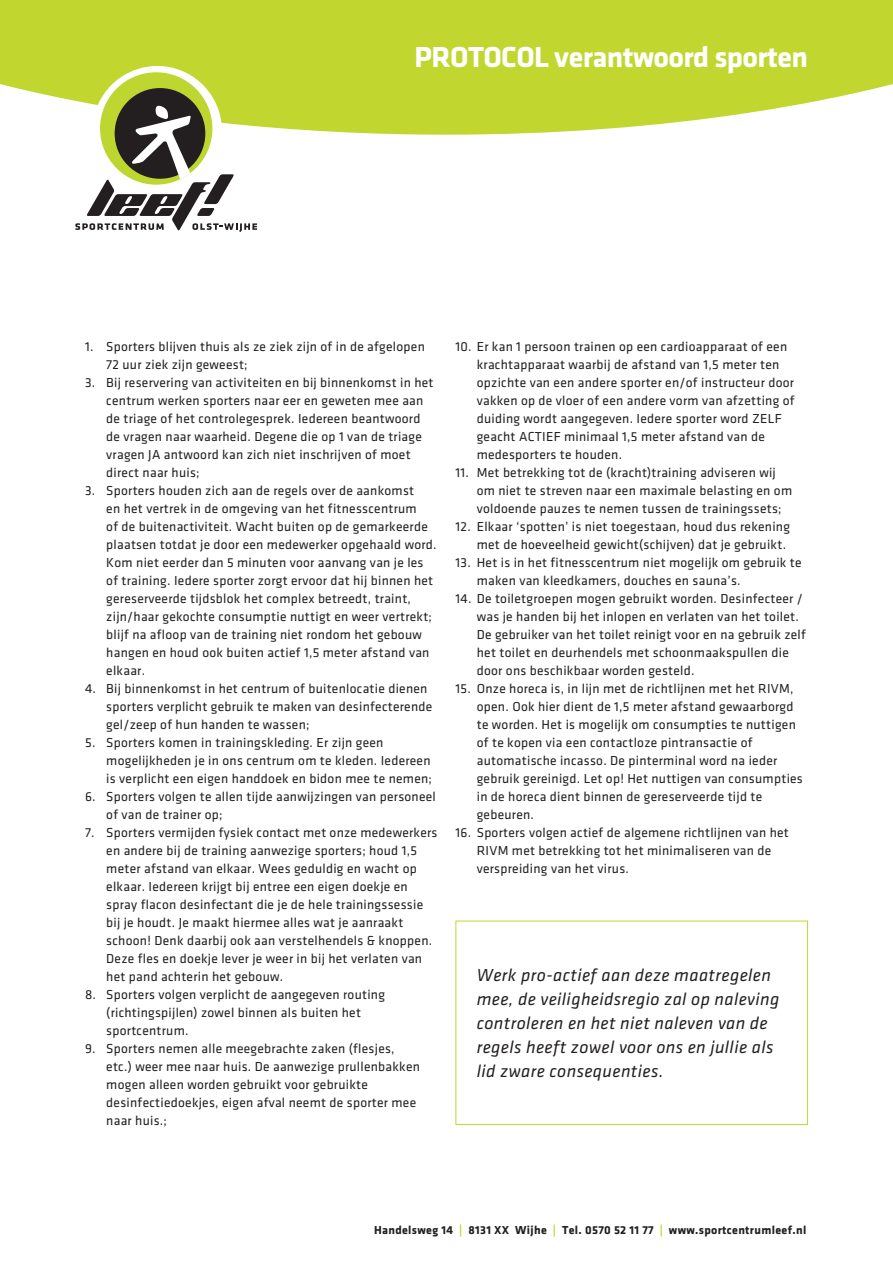
<style>
.page{position:relative;width:893px;height:1263px;background:#fff}
.page>*{position:absolute;margin:0;border:0;box-sizing:border-box;transform-origin:0 0}
.t1{font:700 30px "Klavika";letter-spacing:-.02em;color:#fff}
.t2{font:italic 18px/24px "Klavika";letter-spacing:.02em;color:#231f20}
.t3{font:13.5px/18px "Klavika";letter-spacing:.02em;color:#231f20}
.t4{font:700 12px "Klavika";letter-spacing:.03em;color:#231f20}
.s1{color:#c1d72f}
</style>
<div class="page">
<svg style="left:75px;top:135px;width:182px;height:97px"></svg>
<svg style="left:0;top:0;width:893px;height:135px;background:#c4d747"></svg>
<div style="left:455px;top:921px;width:353px;height:204px;border:1px solid #c1d72f"></div>
<h1 class="t1" style="left:415px;top:40px;width:395px">PROTOCOL verantwoord sporten</h1>
<p class="t3" style="left:106px;top:338px;width:320px;text-indent:-21px">1. Sporters blijven thuis als ze ziek zijn of in de afgelopen<br>72 uur ziek zijn geweest;</p>
<p class="t3" style="left:106px;top:374px;width:329px;text-indent:-21px">3. Bij reservering van activiteiten en bij binnenkomst in het centrum werken sporters naar eer en geweten mee aan de triage of het controlegesprek. Iedereen beantwoord de vragen naar waarheid. Degene die op 1 van de triage vragen JA antwoord kan zich niet inschrijven of moet direct naar huis;</p>
<p class="t3" style="left:106px;top:482px;width:332px;text-indent:-21px">3. Sporters houden zich aan de regels over de aankomst<br>en het vertrek in de omgeving van het fitnesscentrum<br>of de buitenactiviteit. Wacht buiten op de gemarkeerde plaatsen totdat je door een medewerker opgehaald word.<br>Kom niet eerder dan 5 minuten voor aanvang van je les of training. Iedere sporter zorgt ervoor dat hij binnen het gereserveerde tijdsblok het complex betreedt, traint, zijn/haar gekochte consumptie nuttigt en weer vertrekt; blijf na afloop van de training niet rondom het gebouw hangen en houd ook buiten actief 1,5 meter afstand van elkaar.</p>
<p class="t3" style="left:106px;top:680px;width:327px;text-indent:-21px">4. Bij binnenkomst in het centrum of buitenlocatie dienen sporters verplicht gebruik te maken van desinfecterende gel/zeep of hun handen te wassen;</p>
<p class="t3" style="left:106px;top:734px;width:327px;text-indent:-21px">5. Sporters komen in trainingskleding. Er zijn geen mogelijkheden je in ons centrum om te kleden. Iedereen is verplicht een eigen handdoek en bidon mee te nemen;</p>
<p class="t3" style="left:106px;top:788px;width:331px;text-indent:-21px">6. Sporters volgen te allen tijde aanwijzingen van personeel of van de trainer op;</p>
<p class="t3" style="left:106px;top:824px;width:333px;text-indent:-21px">7. Sporters vermijden fysiek contact met onze medewerkers en andere bij de training aanwezige sporters; houd 1,5 meter afstand van elkaar. Wees geduldig en wacht op elkaar. Iedereen krijgt bij entree een eigen doekje en spray flacon desinfectant die je de hele trainingssessie bij je houdt. Je maakt hiermee alles wat je aanraakt schoon! Denk daarbij ook aan verstelhendels &amp; knoppen.<br>Deze fles en doekje lever je weer in bij het verlaten van het pand achterin het gebouw.</p>
<p class="t3" style="left:106px;top:985px;width:280px;text-indent:-21px">8. Sporters volgen verplicht de aangegeven routing (richtingspijlen) zowel binnen als buiten het sportcentrum.</p>
<p class="t3" style="left:106px;top:1039px;width:315px;text-indent:-21px">9. Sporters nemen alle meegebrachte zaken (flesjes, etc.) weer mee naar huis. De aanwezige prullenbakken mogen alleen worden gebruikt voor gebruikte desinfectiedoekjes, eigen afval neemt de sporter mee naar huis.;</p>
<p class="t3" style="left:477px;top:337px;width:319px;text-indent:-21px">10. Er kan 1 persoon trainen op een cardioapparaat of een krachtapparaat waarbij de afstand van 1,5 meter ten opzichte van een andere sporter en/of instructeur door vakken op de vloer of een andere vorm van afzetting of duiding wordt aangegeven. Iedere sporter word ZELF geacht ACTIEF minimaal 1,5 meter afstand van de medesporters te houden.</p>
<p class="t3" style="left:477px;top:463px;width:317px;text-indent:-21px">11. Met betrekking tot de (kracht)training adviseren wij om niet te streven naar een maximale belasting en om voldoende pauzes te nemen tussen de trainingssets;</p>
<p class="t3" style="left:455px;top:517px;width:336px;text-align:right">12. Elkaar ‘spotten’ is niet toegestaan, houd dus rekening met de hoeveelheid gewicht(schijven) dat je gebruikt.</p>
<p class="t3" style="left:477px;top:553px;width:326px;text-indent:-21px">13. Het is in het fitnesscentrum niet mogelijk om gebruik te maken van kleedkamers, douches en sauna’s.</p>
<p class="t3" style="left:477px;top:589px;width:331px;text-indent:-21px">14. De toiletgroepen mogen gebruikt worden. Desinfecteer / was je handen bij het inlopen en verlaten van het toilet.<br>De gebruiker van het toilet reinigt voor en na gebruik zelf het toilet en deurhendels met schoonmaakspullen die door ons beschikbaar worden gesteld.</p>
<p class="t3" style="left:477px;top:679px;width:328px;text-indent:-21px">15. Onze horeca is, in lijn met de richtlijnen met het RIVM, open. Ook hier dient de 1,5 meter afstand gewaarborgd te worden. Het is mogelijk om consumpties te nuttigen of te kopen via een contactloze pintransactie of automatische incasso. De pinterminal word na ieder gebruik gereinigd. Let op! Het nuttigen van consumpties in de horeca dient binnen de gereserveerde tijd te gebeuren.</p>
<p class="t3" style="left:477px;top:823px;width:314px;text-indent:-21px">16. Sporters volgen actief de algemene richtlijnen van het<br>RIVM met betrekking tot het minimaliseren van de verspreiding van het virus.</p>
<h2 class="t2" style="left:477px;top:963px;width:304px">Werk pro-actief aan deze maatregelen mee, de veiligheidsregio zal op naleving controleren en het niet naleven van de regels heeft zowel voor ons en jullie als lid zware consequenties.</h2>
<p class="t4" style="left:374px;top:1224px;width:434px">Handelsweg 14 <span class="s1">|</span> 8131 XX Wijhe <span class="s1">|</span> Tel. 0570 52 11 77 <span class="s1">|</span> www.sportcentrumleef.nl</p>
</div>
